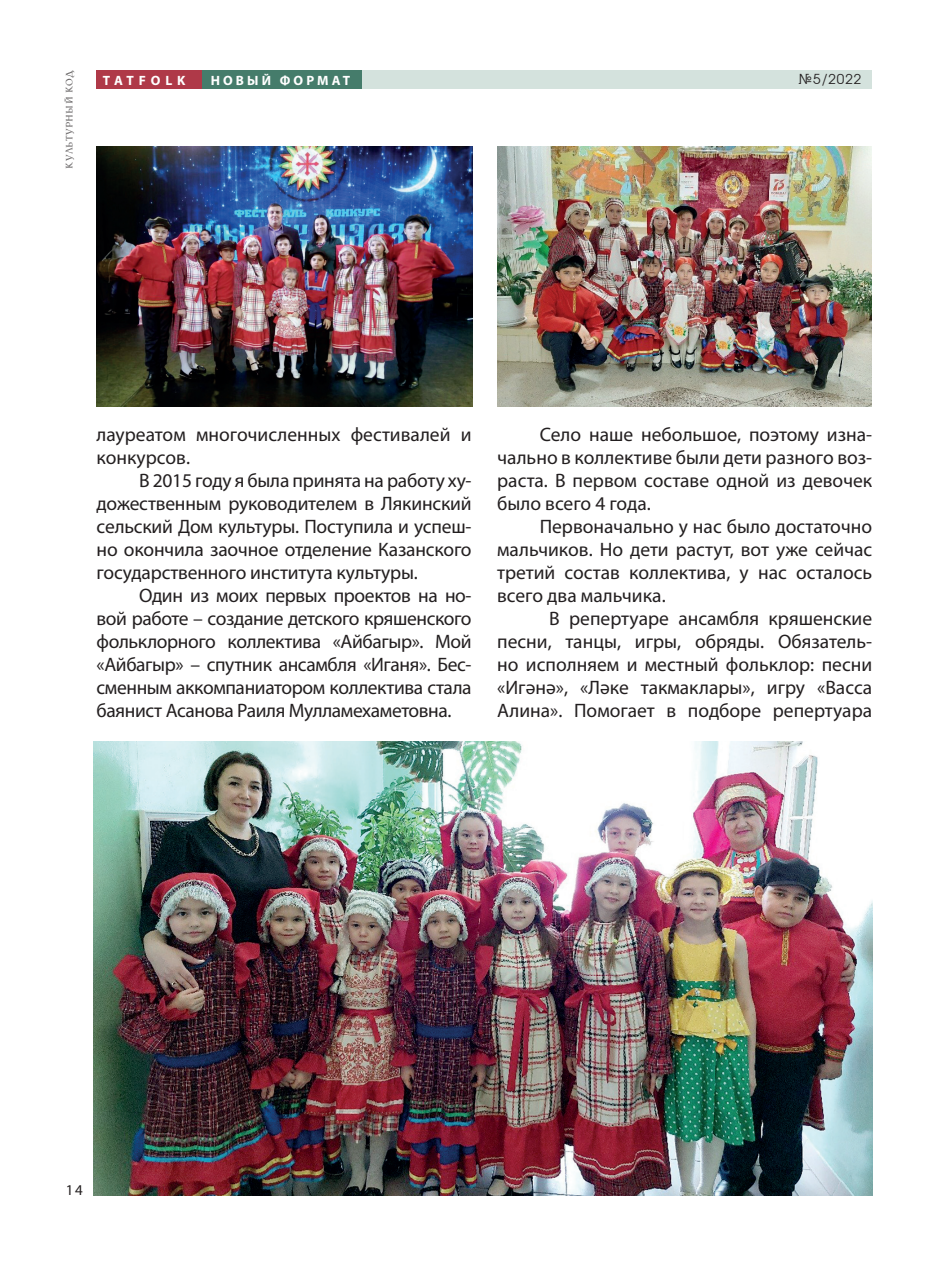
<style>
.page{position:relative;width:936px;height:1263px;background:#fff}
.page>*{position:absolute;margin:0;border:0;box-sizing:border-box;transform-origin:0 0}
.t1{font:19.5px/23px "TT Myriad Pro";color:#231f20;text-align:justify}
.t2{font:15px "TT Myriad Pro";color:#231f20}
.t3{font:700 13.5px "TT Myriad Pro";letter-spacing:.23em;color:#fff}
.t4{font:700 13.5px "TT Myriad Pro";letter-spacing:.36em;color:#fff}
.t5{font:13.5px "Gothic Eurasian";color:#231f20}
.t6{font:9px "TT Lidia";letter-spacing:.03em;color:#231f20}
</style>
<div class="page">
<div style="left:196px;top:70px;width:643px;height:19px;background:#457c6b"></div>
<div style="left:97px;top:70px;width:105px;height:19px;background:#af3948"></div>
<div style="left:362px;top:70px;width:510px;height:19px;background:#d4e2dd"></div>
<img style="left:97px;top:147px;width:375px;height:259px">
<img style="left:497px;top:147px;width:374px;height:259px">
<img style="left:93px;top:741px;width:779px;height:454px">
<p class="t6" style="left:65px;top:169px;width:100px;rotate:-90deg">КУЛЬТУРНЫЙ КОД</p>
<p class="t4" style="left:103px;top:71px;width:84px">TATFOLK</p>
<p class="t3" style="left:211px;top:71px;width:141px">НОВЫЙ ФОРМАТ</p>
<p class="t5" style="left:798px;top:71px;width:64px">№5/2022</p>
<p class="t1" style="left:97px;top:423px;width:376px">лауреатом многочисленных фестивалей и конкурсов.</p>
<p class="t1" style="left:97px;top:469px;width:376px;text-indent:43px">В 2015 году я была принята на работу ху&shy;дожественным руководителем в Лякинский сельский Дом культуры. Поступила и успеш&shy;но окончила заочное отделение Казанского государственного института культуры.</p>
<p class="t1" style="left:97px;top:583px;width:376px;text-indent:43px">Один из моих первых проектов на но&shy;вой работе – создание детского кряшенского фольклорного коллектива «Айбагыр». Мой «Айбагыр» – спутник ансамбля «Иганя». Бес&shy;сменным аккомпаниатором коллектива стала баянист Асанова Раиля Мулламехаметовна.</p>
<p class="t1" style="left:497px;top:423px;width:376px;text-indent:43px">Село наше небольшое, поэтому изна&shy;чально в коллективе были дети разного воз&shy;раста. В первом составе одной из девочек было всего 4 года.</p>
<p class="t1" style="left:497px;top:515px;width:376px;text-indent:43px">Первоначально у нас было достаточно мальчиков. Но дети растут, вот уже сейчас третий состав коллектива, у нас осталось всего два мальчика.</p>
<p class="t1" style="left:497px;top:606px;width:376px;text-indent:52px">В репертуаре ансамбля кряшенские песни, танцы, игры, обряды. Обязатель&shy;но исполняем и местный фольклор: песни «Игәнә», «Ләке такмаклары», игру «Васса Алина». Помогает в подборе репертуара</p>
<p class="t2" style="left:66px;top:1181px;width:18px">14</p>
</div>
